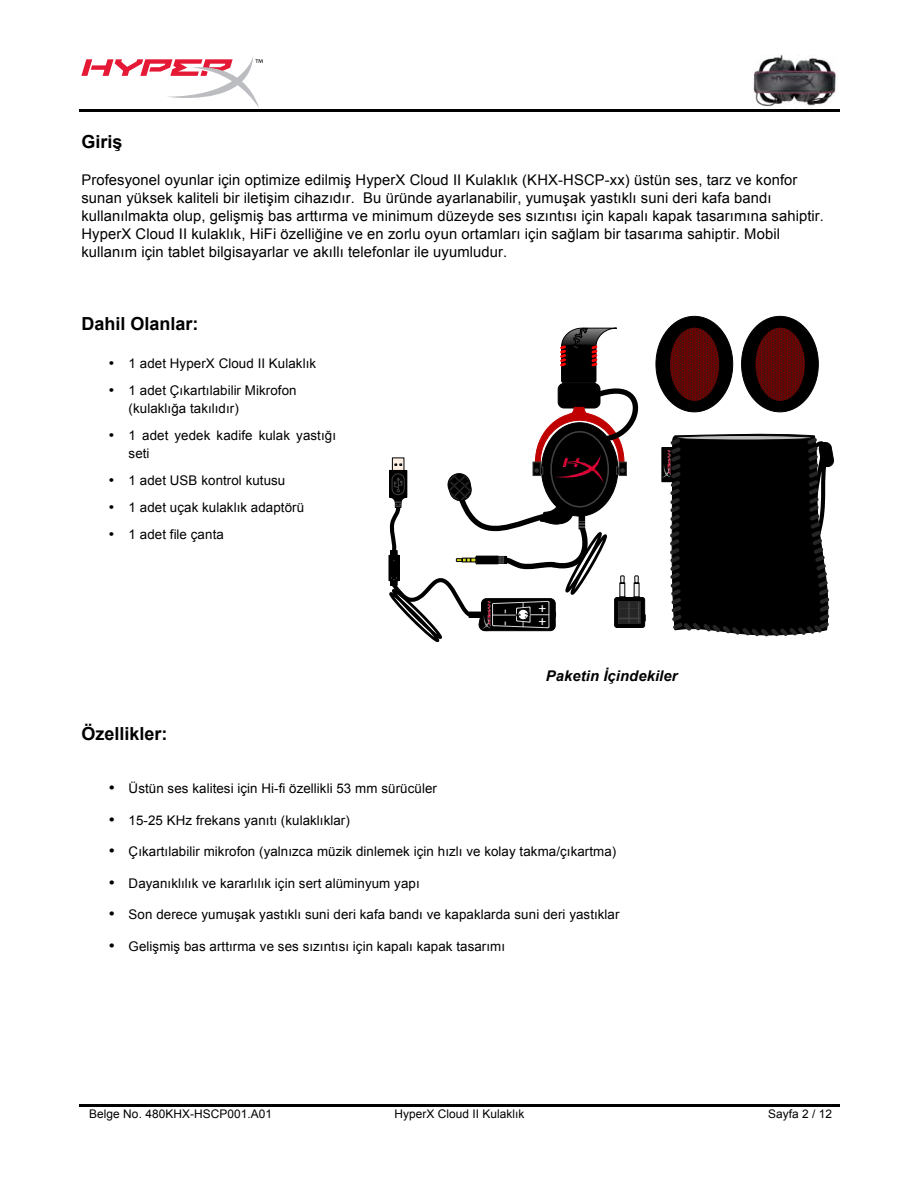
<style>
.page{position:relative;width:918px;height:1188px;background:#fff}
.page>*{position:absolute;margin:0;border:0;box-sizing:border-box;transform-origin:0 0}
.t1{font:700 18px "Arial";color:#000}
.t2{font:15.75px/12.8px "Calibri";color:#fff}
.t3{font:14.7px/18px "Arial";letter-spacing:.01em;color:#000}
.t4{font:italic 700 14.7px "Arial";letter-spacing:.01em;color:#000}
.t5{font:13.35px/18px "Arial";letter-spacing:.005em;color:#000}
.t6{font:11.85px "Arial";letter-spacing:.005em;color:#000}
.t7{font:700 7.8px/9.4px "Calibri";color:#000}
</style>
<div class="page">
<svg style="left:81px;top:57px;width:182px;height:51px"></svg>
<img style="left:753px;top:54px;width:85px;height:53px">
<hr style="left:79px;top:110px;width:761px;height:2px;background:#000">
<hr style="left:79px;top:1104px;width:761px;height:3px;background:#000">
<svg style="left:388px;top:327px;width:258px;height:316px"></svg>
<div style="left:656px;top:316px;width:77px;height:96px;background:#000;border-radius:50%"></div>
<svg style="left:670px;top:315px;width:149px;height:98px"></svg>
<div style="left:662px;top:448px;width:10px;height:34px;background:#000"></div>
<div style="left:661px;top:447px;width:12px;height:35px;border:1px solid #000"></div>
<img style="left:663px;top:465px;width:4px;height:13px">
<svg style="left:667px;top:433px;width:167px;height:204px;background:#1e1e1e"></svg>
<h1 class="t1" style="left:81px;top:131px;width:43px">Giriş</h1>
<p class="t3" style="left:81px;top:171px;width:744px">Profesyonel oyunlar için optimize edilmiş HyperX Cloud II Kulaklık (KHX-HSCP-xx) üstün ses, tarz ve konfor sunan yüksek kaliteli bir iletişim cihazıdır. Bu üründe ayarlanabilir, yumuşak yastıklı suni deri kafa bandı kullanılmakta olup, gelişmiş bas arttırma ve minimum düzeyde ses sızıntısı için kapalı kapak tasarımına sahiptir.<br>HyperX Cloud II kulaklık, HiFi özelliğine ve en zorlu oyun ortamları için sağlam bir tasarıma sahiptir. Mobil kullanım için tablet bilgisayarlar ve akıllı telefonlar ile uyumludur.</p>
<h1 class="t1" style="left:81px;top:314px;width:119px">Dahil Olanlar:</h1>
<p class="t5" style="left:108px;top:354px;width:209px">• 1 adet HyperX Cloud II Kulaklık</p>
<p class="t5" style="left:129px;top:381px;width:169px;text-indent:-20px">• 1 adet Çıkartılabilir Mikrofon (kulaklığa takılıdır)</p>
<p class="t5" style="left:129px;top:426px;width:209px;text-indent:-20px">• 1 adet yedek kadife kulak yastığı seti</p>
<p class="t5" style="left:108px;top:471px;width:178px">• 1 adet USB kontrol kutusu</p>
<p class="t5" style="left:108px;top:498px;width:197px">• 1 adet uçak kulaklık adaptörü</p>
<p class="t5" style="left:108px;top:525px;width:117px">• 1 adet file çanta</p>
<h1 class="t1" style="left:81px;top:724px;width:88px">Özellikler:</h1>
<p class="t2" style="left:513px;top:609px;width:18px;rotate:90deg">--‐ --‐</p>
<p class="t7" style="left:533px;top:612px;width:8px;rotate:90deg">7.<br>1</p>
<p class="t2" style="left:538px;top:602px;width:9px">+ +</p>
<p class="t4" style="left:546px;top:668px;width:133px">Paketin İçindekiler</p>
<p class="t5" style="left:108px;top:780px;width:330px">• Üstün ses kalitesi için Hi-fi özellikli 53 mm sürücüler</p>
<p class="t5" style="left:108px;top:812px;width:243px">• 15-25 KHz frekans yanıtı (kulaklıklar)</p>
<p class="t5" style="left:108px;top:843px;width:510px">• Çıkartılabilir mikrofon (yalnızca müzik dinlemek için hızlı ve kolay takma/çıkartma)</p>
<p class="t5" style="left:108px;top:875px;width:313px">• Dayanıklılık ve kararlılık için sert alüminyum yapı</p>
<p class="t5" style="left:108px;top:906px;width:513px">• Son derece yumuşak yastıklı suni deri kafa bandı ve kapaklarda suni deri yastıklar</p>
<p class="t5" style="left:108px;top:938px;width:398px">• Gelişmiş bas arttırma ve ses sızıntısı için kapalı kapak tasarımı</p>
<p class="t6" style="left:89px;top:1107px;width:184px">Belge No. 480KHX-HSCP001.A01</p>
<p class="t6" style="left:394px;top:1107px;width:131px">HyperX Cloud II Kulaklık</p>
<p class="t6" style="left:768px;top:1107px;width:65px">Sayfa 2 / 12</p>
</div>
